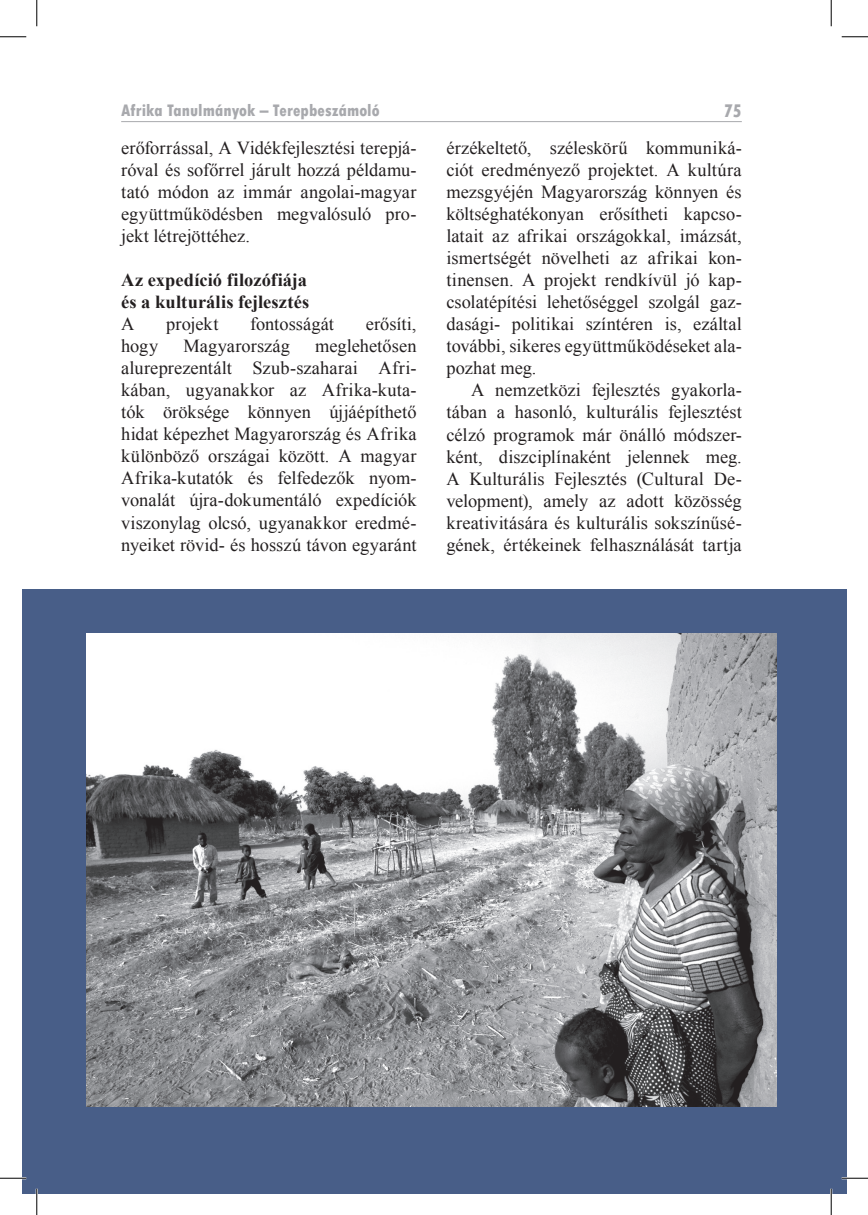
<style>
.page{position:relative;width:868px;height:1215px;background:#fff}
.page>*{position:absolute;margin:0;border:0;box-sizing:border-box;transform-origin:0 0}
.t1{font:800 condensed 19.25px "Tw Cen";color:#a8a9ad}
.t2{font:18.38px/22.1px "Times New Roman";color:#231f20;text-align:justify}
.t3{font:700 18.38px/22.1px "Times New Roman";letter-spacing:.005em;color:#231f20}
.t4{font:800 condensed 17.5px "Tw Cen";color:#a8a9ad}
</style>
<div class="page">
<hr style="left:121px;top:121px;width:620px;height:1px;background:#a8a9ad">
<div style="left:22px;top:589px;width:823px;height:604px;background:#485e88"></div>
<img style="left:87px;top:633px;width:689px;height:473px">
<hr style="left:0;top:1177px;width:26px;height:2px;background:#fff">
<hr style="left:841px;top:1177px;width:26px;height:2px;background:#fff">
<hr style="left:36px;top:1188px;width:2px;height:26px;background:#fff">
<hr style="left:829px;top:1188px;width:3px;height:26px;background:#fff">
<svg style="left:0;top:36px;width:26px;height:1px"></svg>
<svg style="left:841px;top:36px;width:26px;height:1px"></svg>
<svg style="left:0;top:1177px;width:26px;height:1px"></svg>
<svg style="left:841px;top:1177px;width:26px;height:1px"></svg>
<svg style="left:36px;top:0;width:1px;height:26px"></svg>
<svg style="left:36px;top:1188px;width:1px;height:26px"></svg>
<svg style="left:830px;top:0;width:1px;height:26px"></svg>
<svg style="left:830px;top:1188px;width:1px;height:26px"></svg>
<p class="t4" style="left:121px;top:100px;width:260px">Afrika Tanulmányok – Terepbeszámoló</p>
<p class="t1" style="left:723px;top:99px;width:20px">75</p>
<p class="t2" style="left:121px;top:136px;width:297px">erőforrással, A Vidékfejlesztési terepjá&shy;róval és sofőrrel járult hozzá példamu&shy;tató módon az immár angolai-magyar együttműködésben megvalósuló pro&shy;jekt létrejöttéhez.</p>
<p class="t3" style="left:121px;top:268px;width:189px">Az expedíció filozófiája és a kulturális fejlesztés</p>
<p class="t2" style="left:121px;top:312px;width:15px">A</p>
<p class="t2" style="left:166px;top:312px;width:54px">projekt</p>
<p class="t2" style="left:250px;top:312px;width:85px">fontosságát</p>
<p class="t2" style="left:365px;top:312px;width:52px">erősíti,</p>
<p class="t2" style="left:121px;top:334px;width:38px">hogy</p>
<p class="t2" style="left:183px;top:334px;width:108px">Magyarország</p>
<p class="t2" style="left:446px;top:136px;width:297px">érzékeltető, széleskörű kommuniká&shy;ciót eredményező projektet. A kultúra mezsgyéjén Magyarország könnyen és költséghatékonyan erősítheti kapcso&shy;latait az afrikai országokkal, imázsát, ismertségét növelheti az afrikai kon&shy;tinensen. A projekt rendkívül jó kap&shy;csolatépítési lehetőséggel szolgál gaz&shy;dasági- politikai színtéren is, ezáltal további, sikeres együttműködéseket ala&shy;pozhat meg.</p>
<p class="t2" style="left:446px;top:379px;width:297px;text-indent:25px">A nemzetközi fejlesztés gyakorla&shy;tában a hasonló, kulturális fejlesztést célzó programok már önálló módszer&shy;ként, diszciplínaként jelennek meg.<br>A Kulturális Fejlesztés (Cultural De&shy;velopment), amely az adott közösség kreativitására és kulturális sokszínűsé&shy;gének, értékeinek felhasználását tartja</p>
<p class="t2" style="left:121px;top:334px;width:297px;text-indent:194px">meglehetősen alureprezentált Szub-szaharai Afri&shy;kában, ugyanakkor az Afrika-kuta&shy;tók öröksége könnyen újjáépíthető hidat képezhet Magyarország és Afrika különböző országai között. A magyar Afrika-kutatók és felfedezők nyom&shy;vonalát újra-dokumentáló expedíciók viszonylag olcsó, ugyanakkor eredmé&shy;nyeiket rövid- és hosszú távon egyaránt</p>
</div>
